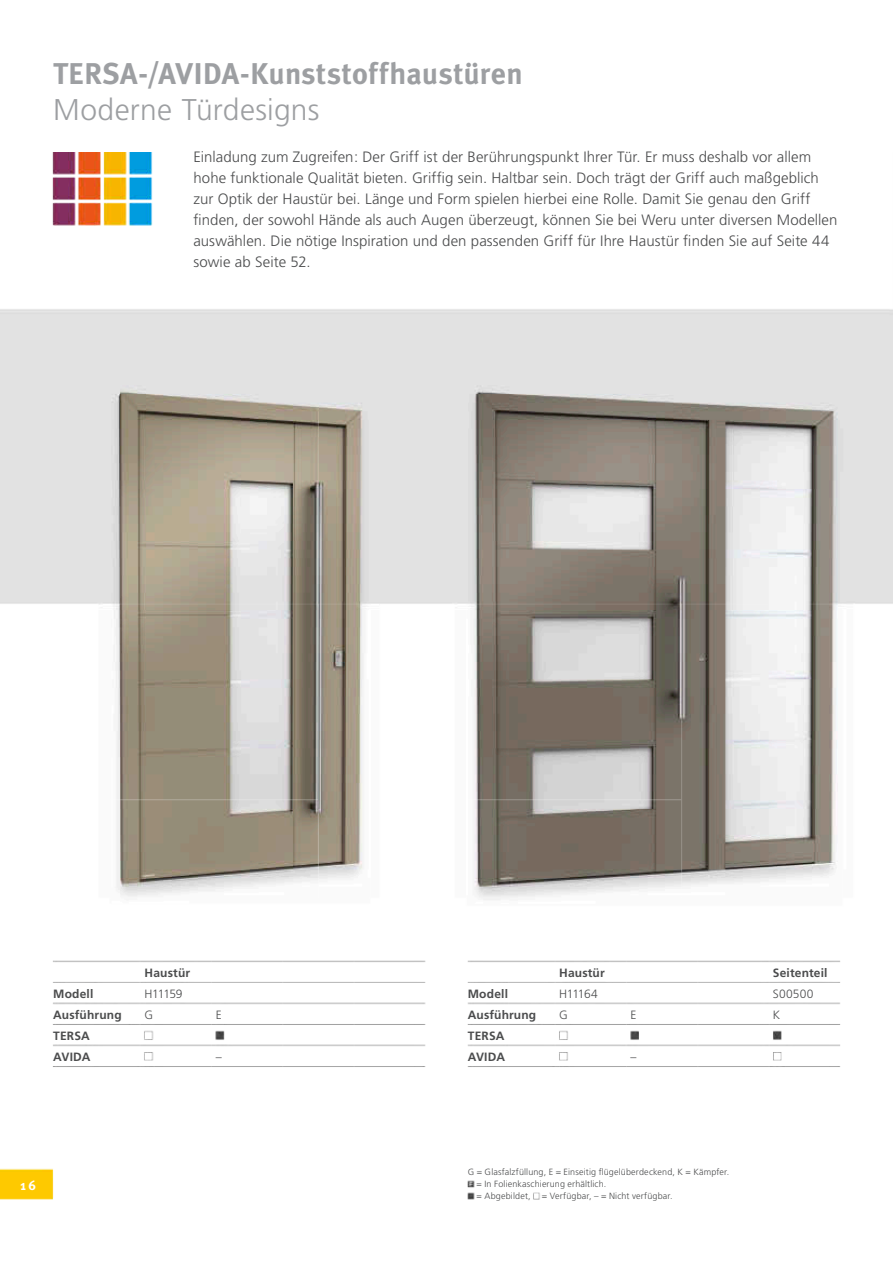
<style>
.page{position:relative;width:893px;height:1263px;background:#fff}
.page>*{position:absolute;margin:0;border:0;box-sizing:border-box;transform-origin:0 0}
.t1{font:700 30px "Meta Plus";letter-spacing:.01em;color:#9d9fa2}
.t2{font:300 30px "Frutiger";letter-spacing:.005em;color:#9d9fa2}
.t3{font:300 15px/21px "Frutiger";letter-spacing:.005em;color:#4b4c4d}
.t4{font:700 13.5px "Meta Plus";color:#fff}
.t5{font:700 12px/21px "Frutiger";letter-spacing:.01em;color:#4b4c4d}
.t6{font:300 12px "Frutiger";letter-spacing:-.03em;color:#4b4c4d}
.t7{font:300 9px/12px "Frutiger";letter-spacing:.015em;color:#4b4c4d}
</style>
<div class="page">
<img style="left:0;top:152px;width:893px;height:1048px">
<h1 class="t1" style="left:53px;top:56px;width:471px">TERSA-/AVIDA-Kunststoffhaustüren</h1>
<h1 class="t2" style="left:53px;top:93px;width:268px">Moderne Türdesigns</h1>
<p class="t3" style="left:193px;top:147px;width:645px">Einladung zum Zugreifen: Der Griff ist der Berührungspunkt Ihrer Tür. Er muss deshalb vor allem hohe funktionale Qualität bieten. Griffig sein. Haltbar sein. Doch trägt der Griff auch maßgeblich zur Optik der Haustür bei. Länge und Form spielen hierbei eine Rolle. Damit Sie genau den Griff finden, der sowohl Hände als auch Augen überzeugt, können Sie bei Weru unter diversen Modellen auswählen. Die nötige Inspiration und den passenden Griff für Ihre Haustür finden Sie auf Seite 44 sowie ab Seite 52.</p>
<p class="t5" style="left:145px;top:962px;width:47px">Haustür</p>
<p class="t5" style="left:53px;top:983px;width:42px">Modell</p>
<p class="t6" style="left:145px;top:987px;width:40px">H11159</p>
<p class="t5" style="left:53px;top:1004px;width:70px">Ausführung</p>
<p class="t6" style="left:145px;top:1008px;width:10px">G</p>
<p class="t6" style="left:216px;top:1008px;width:7px">E</p>
<p class="t5" style="left:53px;top:1025px;width:39px">TERSA<br>AVIDA</p>
<p class="t6" style="left:216px;top:1050px;width:7px">–</p>
<p class="t5" style="left:559px;top:962px;width:47px">Haustür</p>
<p class="t5" style="left:773px;top:962px;width:56px">Seitenteil</p>
<p class="t5" style="left:468px;top:983px;width:42px">Modell</p>
<p class="t6" style="left:559px;top:987px;width:40px">H11164</p>
<p class="t6" style="left:773px;top:987px;width:42px">S00500</p>
<p class="t5" style="left:468px;top:1004px;width:70px">Ausführung</p>
<p class="t6" style="left:559px;top:1008px;width:10px">G</p>
<p class="t6" style="left:630px;top:1008px;width:7px">E</p>
<p class="t6" style="left:773px;top:1008px;width:9px">K</p>
<p class="t5" style="left:468px;top:1025px;width:39px">TERSA<br>AVIDA</p>
<p class="t6" style="left:630px;top:1050px;width:7px">–</p>
<p class="t4" style="left:21px;top:1177px;width:17px">16</p>
<p class="t7" style="left:476px;top:1166px;width:254px;text-indent:-9px">G = Glasfalzfüllung, E = Einseitig flügelüberdeckend, K = Kämpfer. = In Folienkaschierung erhältlich.<br>= Abgebildet, = Verfügbar, – = Nicht verfügbar.</p>
</div>
